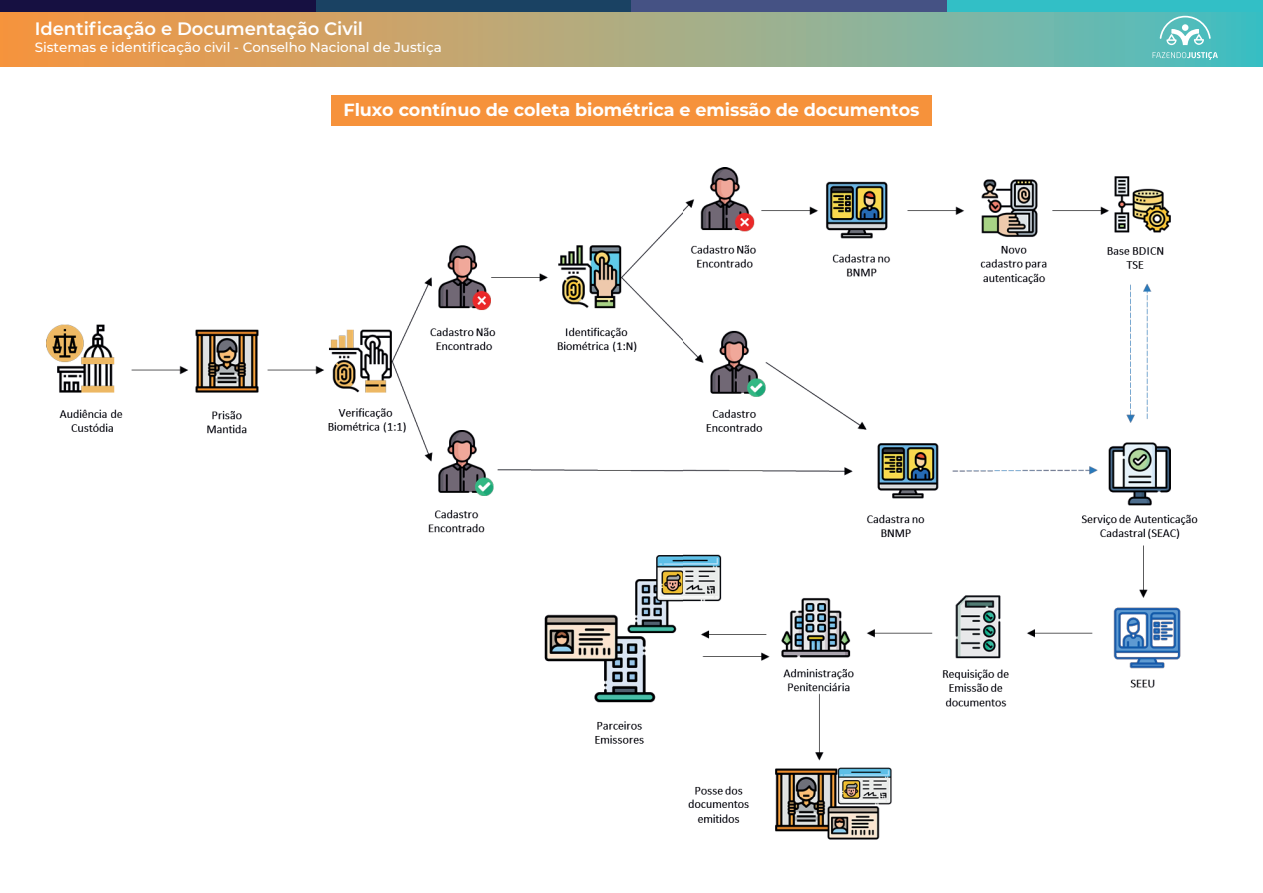
<style>
.page{position:relative;width:1263px;height:893px;background:#fff}
.page>*{position:absolute;margin:0;border:0;box-sizing:border-box;transform-origin:0 0}
.t1{font:600 18px "Montserrat";letter-spacing:-.005em;color:#fff}
.t2{font:700 17.55px "Montserrat";letter-spacing:-.005em;color:#fff}
.t3{font:500 13.5px "Montserrat";letter-spacing:-.005em;color:#fff}
</style>
<div class="page">
<svg style="left:0;top:12px;width:1263px;height:55px;background:#aaaa80"></svg>
<div style="left:0;top:0;width:316px;height:12px;background:#161041"></div>
<div style="left:316px;top:0;width:315px;height:12px;background:#1a4263"></div>
<div style="left:631px;top:0;width:316px;height:12px;background:#455284"></div>
<div style="left:947px;top:0;width:316px;height:12px;background:#32bfc6"></div>
<div style="left:331px;top:95px;width:601px;height:31px;background:#f6923b"></div>
<svg style="left:1152px;top:52px;width:66px;height:8px"></svg>
<svg style="left:1160px;top:16px;width:51px;height:29px"></svg>
<img style="left:47px;top:209px;width:637px;height:535px">
<img style="left:684px;top:167px;width:514px;height:630px">
<img style="left:688px;top:797px;width:204px;height:43px">
<h1 class="t1" style="left:35px;top:16px;width:330px">Identificação e Documentação Civil</h1>
<p class="t3" style="left:35px;top:37px;width:408px">Sistemas e identificação civil - Conselho Nacional de Justiça</p>
<p class="t2" style="left:343px;top:97px;width:577px">Fluxo contínuo de coleta biométrica e emissão de documentos</p>
</div>
